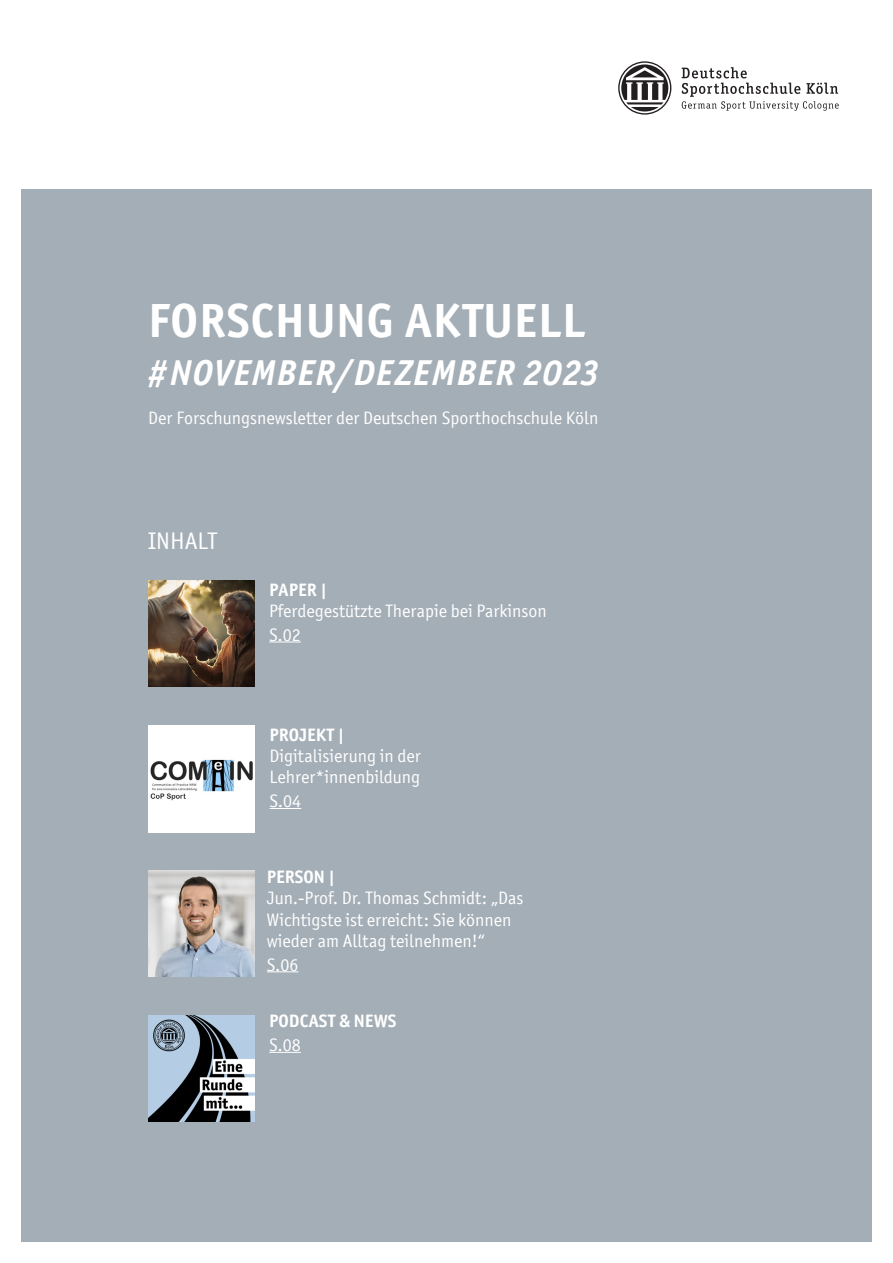
<style>
.page{position:relative;width:893px;height:1263px;background:#fff}
.page>*{position:absolute;margin:0;border:0;box-sizing:border-box;transform-origin:0 0}
.t1{font:700 48px "Officina Sans ITC Pro";letter-spacing:.02em;color:#fff}
.t2{font:italic 700 36px "Officina Sans ITC Pro";letter-spacing:.02em;color:#fff}
.t3{font:24px "Officina Sans ITC Pro";color:#fff}
.t4{font:18px/21px "Officina Sans ITC Pro";color:#fff}
.t5{font:700 18px "Officina Sans ITC Pro";color:#fff}
</style>
<div class="page">
<div style="left:21px;top:189px;width:851px;height:1053px;background:#a4aeb6"></div>
<svg style="left:682px;top:67px;width:157px;height:44px"></svg>
<div style="left:618px;top:61px;width:53px;height:54px;border:1px solid #231f20;border-radius:50%"></div>
<svg style="left:621px;top:64px;width:47px;height:47px"></svg>
<hr style="left:269px;top:1052px;width:32px;height:1px;background:#fff">
<img style="left:148px;top:1015px;width:107px;height:106px">
<hr style="left:267px;top:971px;width:31px;height:1px;background:#fff">
<img style="left:148px;top:870px;width:106px;height:107px">
<img style="left:148px;top:580px;width:107px;height:106px">
<hr style="left:269px;top:642px;width:32px;height:1px;background:#fff">
<hr style="left:270px;top:808px;width:31px;height:1px;background:#fff">
<img style="left:148px;top:726px;width:107px;height:106px">
<p class="t1" style="left:148px;top:291px;width:438px">FORSCHUNG AKTUELL</p>
<p class="t2" style="left:148px;top:351px;width:451px"># NOVEMBER/DEZEMBER 2023</p>
<p class="t4" style="left:148px;top:407px;width:452px">Der Forschungsnewsletter der Deutschen Sporthochschule Köln</p>
<h3 class="t3" style="left:148px;top:527px;width:71px">INHALT</h3>
<p class="t5" style="left:269px;top:578px;width:59px">PAPER |</p>
<p class="t4" style="left:269px;top:598px;width:279px;line-height:24px">Pferdegestützte Therapie bei Parkinson<br>S.02</p>
<p class="t5" style="left:270px;top:724px;width:76px">PROJEKT |</p>
<p class="t4" style="left:270px;top:745px;width:153px">Digitalisierung in der</p>
<p class="t4" style="left:270px;top:766px;width:152px">Lehrer*innenbildung</p>
<p class="t4" style="left:270px;top:790px;width:33px">S.04</p>
<p class="t5" style="left:267px;top:866px;width:70px">PERSON |</p>
<p class="t4" style="left:267px;top:888px;width:258px">Jun.-Prof. Dr. Thomas Schmidt: „Das<br>Wichtigste ist erreicht: Sie können wieder am Alltag teilnehmen!“</p>
<p class="t4" style="left:267px;top:954px;width:33px">S.06</p>
<p class="t5" style="left:269px;top:1010px;width:129px">PODCAST &amp; NEWS</p>
<p class="t4" style="left:269px;top:1034px;width:33px">S.08</p>
</div>
